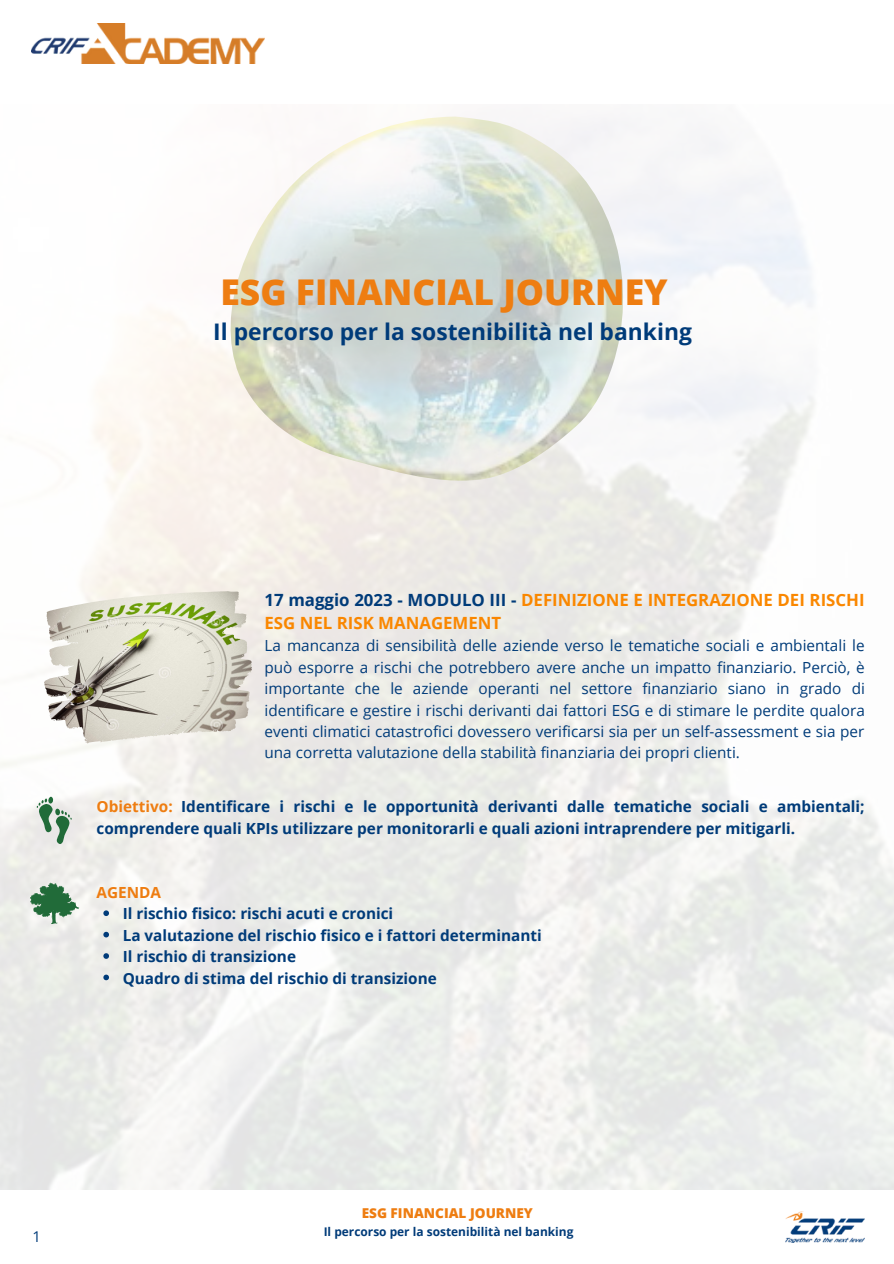
<style>
.page{position:relative;width:894px;height:1264px;background:#fff}
.page>*{position:absolute;margin:0;border:0;box-sizing:border-box;transform-origin:0 0}
.t1{font:800 35.55px "Open Sans";color:#ee7d11}
.t2{font:700 22.8px "Open Sans";color:#003b79}
.t3{font:700 16.8px/22.5px "Open Sans";color:#fa8700}
.t4{font:15.3px/21.5px "Open Sans";color:#003b79;text-align:justify}
.t5{font:700 15.3px/21.5px "Open Sans";color:#003b79}
.t6{font:700 15.3px "Open Sans";color:#ee7d11}
.t7{font:14.85px "Open Sans";color:#003b79}
.t8{font:800 13.65px "Open Sans";color:#ee7d11}
.t9{font:700 12px "Open Sans";color:#003b79}
.s1{color:#003b79}
.s2{color:#ee7d11}
</style>
<div class="page">
<img style="left:32px;top:23px;width:233px;height:41px">
<img style="left:0;top:125px;width:893px;height:1064px">
<img style="left:785px;top:1211px;width:79px;height:31px">
<img style="left:226px;top:116px;width:402px;height:369px">
<svg style="left:37px;top:796px;width:35px;height:48px;background:#aac1b0"></svg>
<svg style="left:30px;top:882px;width:49px;height:42px"></svg>
<svg style="left:103px;top:910px;width:6px;height:6px"></svg>
<svg style="left:103px;top:931px;width:6px;height:6px"></svg>
<svg style="left:103px;top:953px;width:6px;height:5px"></svg>
<svg style="left:103px;top:974px;width:6px;height:6px"></svg>
<img style="left:222px;top:599px;width:30px;height:66px">
<h1 class="t1" style="left:220px;top:267px;width:448px">ESG FINANCIAL JOURNEY</h1>
<h2 class="t2" style="left:213px;top:315px;width:480px">Il percorso per la sostenibilità nel banking</h2>
<p class="t3" style="left:264px;top:588px;width:601px"><span class="s1">17 maggio 2023 - MODULO III -</span> DEFINIZIONE E INTEGRAZIONE DEI RISCHI<br>ESG NEL RISK MANAGEMENT</p>
<p class="t4" style="left:264px;top:634px;width:601px">La mancanza di sensibilità delle aziende verso le tematiche sociali e ambientali le può esporre a rischi che potrebbero avere anche un impatto finanziario. Perciò, è importante che le aziende operanti nel settore finanziario siano in grado di identificare e gestire i rischi derivanti dai fattori ESG e di stimare le perdite qualora eventi climatici catastrofici dovessero verificarsi sia per un self-assessment e sia per una corretta valutazione della stabilità finanziaria dei propri clienti.</p>
<p class="t5" style="left:97px;top:795px;width:769px"><span class="s2">Obiettivo:</span> Identificare i rischi e le opportunità derivanti dalle tematiche sociali e ambientali; comprendere quali KPIs utilizzare per monitorarli e quali azioni intraprendere per mitigarli.</p>
<p class="t6" style="left:97px;top:881px;width:66px">AGENDA</p>
<p class="t5" style="left:123px;top:902px;width:420px">Il rischio fisico: rischi acuti e cronici<br>La valutazione del rischio fisico e i fattori determinanti Il rischio di transizione<br>Quadro di stima del rischio di transizione</p>
<p class="t7" style="left:32px;top:1225px;width:10px">1</p>
<p class="t8" style="left:361px;top:1202px;width:173px">ESG FINANCIAL JOURNEY</p>
<p class="t9" style="left:323px;top:1222px;width:251px">Il percorso per la sostenibilità nel banking</p>
</div>
